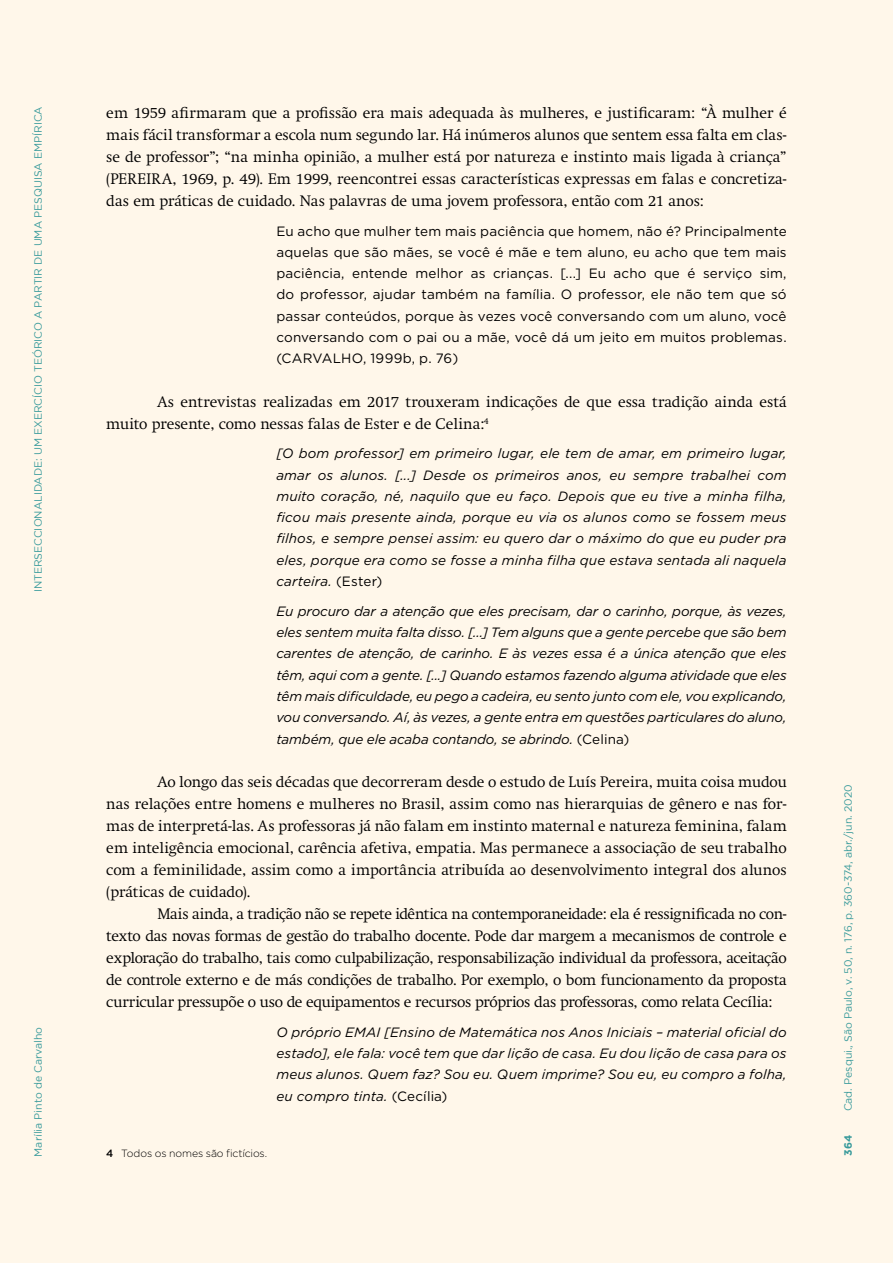
<style>
.page{position:relative;width:893px;height:1263px;background:#fff7ea}
.page>*{position:absolute;margin:0;border:0;box-sizing:border-box;transform-origin:0 0}
.t1{font:300 15px/22px "Swift";letter-spacing:-.005em;color:#000;text-align:justify}
.t2{font:italic 13.5px/21.3px "Gotham HTF";letter-spacing:.005em;color:#000;text-align:justify}
.t3{font:13.5px/21.3px "Gotham HTF";letter-spacing:.01em;color:#000;text-align:justify}
.t4{font:10.5px "Gotham";color:#389fa9}
.t5{font:300 10.5px "Gotham HTF";letter-spacing:-.005em;color:#000}
.t6{font:700 10.5px "Gotham";color:#389fa9}
.s1{font-style:normal}
.s2{font-weight:500}
</style>
<div class="page">
<p class="t4" style="left:32px;top:592px;width:487px;rotate:-90deg">INTERSECCIONALIDADE: UM EXERCÍCIO TEÓRICO A PARTIR DE UMA PESQUISA EMPÍRICA</p>
<p class="t4" style="left:32px;top:1157px;width:131px;rotate:-90deg">Marília Pinto de Carvalho</p>
<p class="t1" style="left:106px;top:102px;width:682px">em 1959 afirmaram que a profissão era mais adequada às mulheres, e justificaram: “À mulher é mais fácil transformar a escola num segundo lar. Há inúmeros alunos que sentem essa falta em clas&shy;se de professor”; “na minha opinião, a mulher está por natureza e instinto mais ligada à criança” (PEREIRA, 1969, p. 49). Em 1999, reencontrei essas características expressas em falas e concretiza&shy;das em práticas de cuidado. Nas palavras de uma jovem professora, então com 21 anos:</p>
<p class="t3" style="left:276px;top:220px;width:512px">Eu acho que mulher tem mais paciência que homem, não é? Principalmente aquelas que são mães, se você é mãe e tem aluno, eu acho que tem mais paciência, entende melhor as crianças. [...] Eu acho que é serviço sim, do professor, ajudar também na família. O professor, ele não tem que só passar conteúdos, porque às vezes você conversando com um aluno, você conversando com o pai ou a mãe, você dá um jeito em muitos problemas. (CARVALHO, 1999b, p. 76)</p>
<p class="t1" style="left:106px;top:390px;width:682px;text-indent:51px">As entrevistas realizadas em 2017 trouxeram indicações de que essa tradição ainda está muito presente, como nessas falas de Ester e de Celina:<sup>4</sup></p>
<p class="t2" style="left:276px;top:443px;width:512px">[O bom professor] em primeiro lugar, ele tem de amar, em primeiro lugar, amar os alunos. [...] Desde os primeiros anos, eu sempre trabalhei com muito coração, né, naquilo que eu faço. Depois que eu tive a minha filha, ficou mais presente ainda, porque eu via os alunos como se fossem meus filhos, e sempre pensei assim: eu quero dar o máximo do que eu puder pra eles, porque era como se fosse a minha filha que estava sentada ali naquela carteira. <span class="s1">(Ester)</span></p>
<p class="t2" style="left:276px;top:600px;width:512px">Eu procuro dar a atenção que eles precisam, dar o carinho, porque, às vezes, eles sentem muita falta disso. [...] Tem alguns que a gente percebe que são bem carentes de atenção, de carinho. E às vezes essa é a única atenção que eles têm, aqui com a gente. [...] Quando estamos fazendo alguma atividade que eles têm mais dificuldade, eu pego a cadeira, eu sento junto com ele, vou explicando, vou conversando. Aí, às vezes, a gente entra em questões particulares do aluno, também, que ele acaba contando, se abrindo. <span class="s1">(Celina)</span></p>
<p class="t1" style="left:106px;top:771px;width:682px;text-indent:51px">Ao longo das seis décadas que decorreram desde o estudo de Luís Pereira, muita coisa mudou nas relações entre homens e mulheres no Brasil, assim como nas hierarquias de gênero e nas for&shy;mas de interpretá-las. As professoras já não falam em instinto maternal e natureza feminina, falam em inteligência emocional, carência afetiva, empatia. Mas permanece a associação de seu trabalho com a feminilidade, assim como a importância atribuída ao desenvolvimento integral dos alunos (práticas de cuidado).</p>
<p class="t1" style="left:106px;top:903px;width:682px;text-indent:51px">Mais ainda, a tradição não se repete idêntica na contemporaneidade: ela é ressignificada no con&shy;texto das novas formas de gestão do trabalho docente. Pode dar margem a mecanismos de controle e exploração do trabalho, tais como culpabilização, responsabilização individual da professora, aceitação de controle externo e de más condições de trabalho. Por exemplo, o bom funcionamento da proposta curricular pressupõe o uso de equipamentos e recursos próprios das professoras, como relata Cecília:</p>
<p class="t2" style="left:276px;top:1021px;width:512px">O próprio EMAI [Ensino de Matemática nos Anos Iniciais – material oficial do estado], ele fala: você tem que dar lição de casa. Eu dou lição de casa para os meus alunos. Quem faz? Sou eu. Quem imprime? Sou eu, eu compro a folha, eu compro tinta. <span class="s1">(Cecília)</span></p>
<p class="t5" style="left:106px;top:1147px;width:163px"><span class="s2">4</span> Todos os nomes são fictícios.</p>
<p class="t4" style="left:842px;top:1111px;width:328px;rotate:-90deg">Cad. Pesqui., São Paulo, v. 50, n. 176, p. 360-374, abr./jun. 2020</p>
<p class="t6" style="left:842px;top:1155px;width:22px;rotate:-90deg">364</p>
</div>
